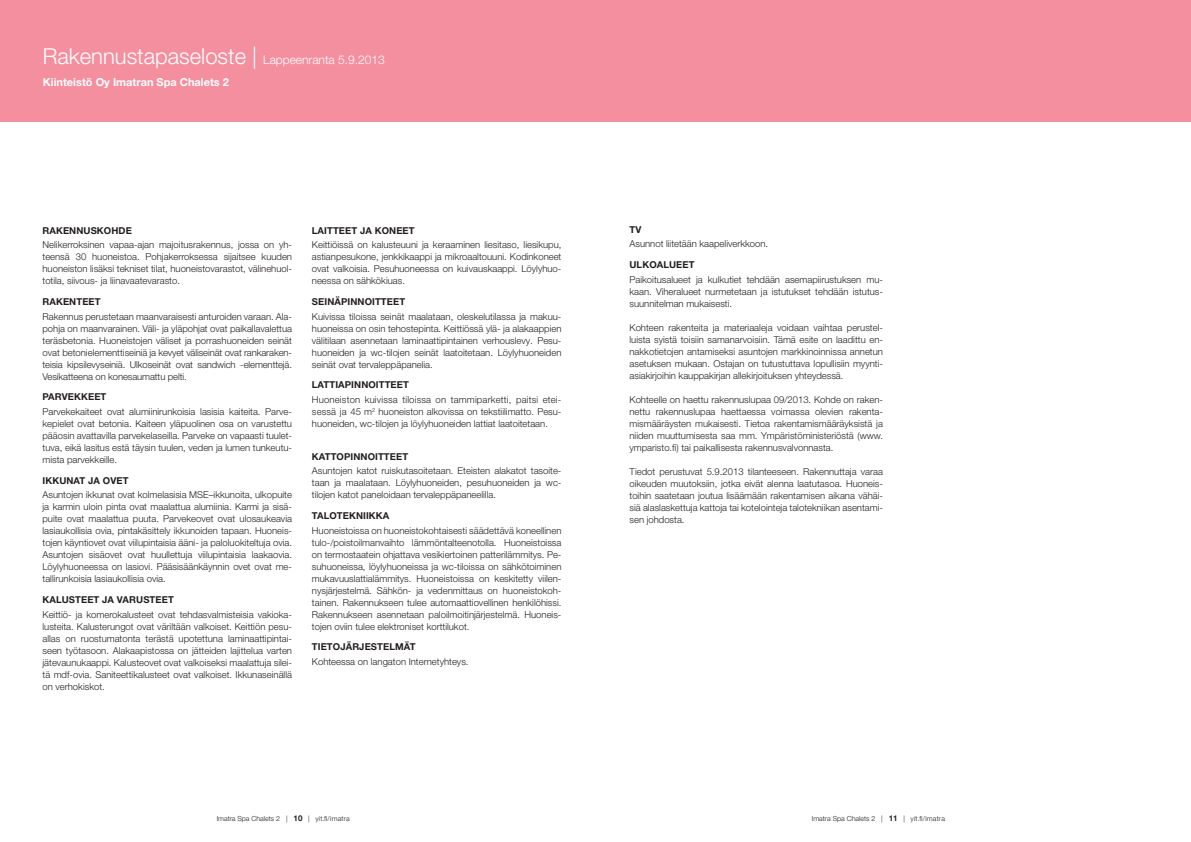
<style>
.page{position:relative;width:1191px;height:842px;background:#fff}
.page>*{position:absolute;margin:0;border:0;box-sizing:border-box;transform-origin:0 0}
.t1{font:300 22px "Helvetica Neue LT Pro";color:#fff}
.t2{font:700 11px "Helvetica Neue LT Pro";color:#fff}
.t3{font:300 9.5px/12px "Helvetica Neue LT Pro";color:#231f20;text-align:justify}
.t4{font:700 9.5px "Helvetica Neue LT Pro";letter-spacing:.01em;color:#231f20}
.t5{font:300 7px "Helvetica Neue LT Pro";color:#231f20}
.s1{font-size:12px}
.s2{font-weight:700;font-size:8px}
</style>
<div class="page">
<div style="left:0;top:0;width:1191px;height:122px;background:#f48f9f"></div>
<h1 class="t1" style="left:43px;top:43px;width:344px">Rakennustapaseloste | <span class="s1">Lappeenranta 5.9.2013</span></h1>
<p class="t2" style="left:43px;top:75px;width:187px">Kiinteistö Oy Imatran Spa Chalets 2</p>
<p class="t4" style="left:43px;top:224px;width:91px">RAKENNUSKOHDE</p>
<p class="t3" style="left:43px;top:239px;width:251px">Nelikerroksinen vapaa-ajan majoitusrakennus, jossa on yh&shy;teensä 30 huoneistoa. Pohjakerroksessa sijaitsee kuuden huoneiston lisäksi tekniset tilat, huoneistovarastot, välinehuol&shy;totila, siivous- ja liinavaatevarasto.</p>
<p class="t4" style="left:43px;top:296px;width:60px">RAKENTEET</p>
<p class="t3" style="left:43px;top:310px;width:251px">Rakennus perustetaan maanvaraisesti anturoiden varaan. Ala&shy;pohja on maanvarainen. Väli- ja yläpohjat ovat paikallavalettua teräsbetonia. Huoneistojen väliset ja porrashuoneiden seinät ovat betonielementtiseiniä ja kevyet väliseinät ovat rankaraken&shy;teisia kipsilevyseiniä. Ulkoseinät ovat sandwich -elementtejä.<br>Vesikatteena on konesaumattu pelti.</p>
<p class="t4" style="left:43px;top:391px;width:65px">PARVEKKEET</p>
<p class="t3" style="left:43px;top:405px;width:251px">Parvekekaiteet ovat alumiinirunkoisia lasisia kaiteita. Parve&shy;kepielet ovat betonia. Kaiteen yläpuolinen osa on varustettu pääosin avattavilla parvekelaseilla. Parveke on vapaasti tuulet&shy;tuva, eikä lasitus estä täysin tuulen, veden ja lumen tunkeutu&shy;mista parvekkeille.</p>
<p class="t4" style="left:43px;top:474px;width:87px">IKKUNAT JA OVET</p>
<p class="t3" style="left:43px;top:489px;width:251px">Asuntojen ikkunat ovat kolmelasisia MSE–ikkunoita, ulkopuite ja karmin uloin pinta ovat maalattua alumiinia. Karmi ja sisä&shy;puite ovat maalattua puuta. Parvekeovet ovat ulosaukeavia lasiaukollisia ovia, pintakäsittely ikkunoiden tapaan. Huoneis&shy;tojen käyntiovet ovat viilupintaisia ääni- ja paloluokiteltuja ovia.<br>Asuntojen sisäovet ovat huullettuja viilupintaisia laakaovia.<br>Löylyhuoneessa on lasiovi. Pääsisäänkäynnin ovet ovat me&shy;tallirunkoisia lasiaukollisia ovia.</p>
<p class="t4" style="left:43px;top:594px;width:133px">KALUSTEET JA VARUSTEET</p>
<p class="t3" style="left:43px;top:608px;width:251px">Keittiö- ja komerokalusteet ovat tehdasvalmisteisia vakioka&shy;lusteita. Kalusterungot ovat väriltään valkoiset. Keittiön pesu&shy;allas on ruostumatonta terästä upotettuna laminaattipintai&shy;seen työtasoon. Alakaapistossa on jätteiden lajittelua varten jätevaunukaappi. Kalusteovet ovat valkoiseksi maalattuja silei&shy;tä mdf-ovia. Saniteettikalusteet ovat valkoiset. Ikkunaseinällä on verhokiskot.</p>
<p class="t4" style="left:312px;top:224px;width:104px">LAITTEET JA KONEET</p>
<p class="t3" style="left:312px;top:239px;width:251px">Keittiöissä on kalusteuuni ja keraaminen liesitaso, liesikupu, astianpesukone, jenkkikaappi ja mikroaaltouuni. Kodinkoneet ovat valkoisia. Pesuhuoneessa on kuivauskaappi. Löylyhuo&shy;neessa on sähkökiuas.</p>
<p class="t4" style="left:312px;top:295px;width:95px">SEINÄPINNOITTEET</p>
<p class="t3" style="left:312px;top:310px;width:251px">Kuivissa tiloissa seinät maalataan, oleskelutilassa ja makuu&shy;huoneissa on osin tehostepinta. Keittiössä ylä- ja alakaappien välitilaan asennetaan laminaattipintainen verhouslevy. Pesu&shy;huoneiden ja wc-tilojen seinät laatoitetaan. Löylyhuoneiden seinät ovat tervaleppäpanelia.</p>
<p class="t4" style="left:312px;top:379px;width:99px">LATTIAPINNOITTEET</p>
<p class="t3" style="left:312px;top:393px;width:251px">Huoneiston kuivissa tiloissa on tammiparketti, paitsi etei&shy;sessä ja 45 m<sup>2</sup> huoneiston alkovissa on tekstiilimatto. Pesu&shy;huoneiden, wc-tilojen ja löylyhuoneiden lattiat laatoitetaan.</p>
<p class="t4" style="left:312px;top:450px;width:98px">KATTOPINNOITTEET</p>
<p class="t3" style="left:312px;top:465px;width:251px">Asuntojen katot ruiskutasoitetaan. Eteisten alakatot tasoite&shy;taan ja maalataan. Löylyhuoneiden, pesuhuoneiden ja wc&shy;tilojen katot paneloidaan tervaleppäpaneelilla.</p>
<p class="t4" style="left:312px;top:510px;width:79px">TALOTEKNIIKKA</p>
<p class="t3" style="left:312px;top:524px;width:251px">Huoneistoissa on huoneistokohtaisesti säädettävä koneellinen tulo-/poistoilmanvaihto lämmöntalteenotolla. Huoneistoissa on termostaatein ohjattava vesikiertoinen patterilämmitys. Pe&shy;suhuoneissa, löylyhuoneissa ja wc-tiloissa on sähkötoiminen mukavuuslattialämmitys. Huoneistoissa on keskitetty viilen&shy;nysjärjestelmä. Sähkön- ja vedenmittaus on huoneistokoh&shy;tainen. Rakennukseen tulee automaattiovellinen henkilöhissi.<br>Rakennukseen asennetaan paloilmoitinjärjestelmä. Huoneis&shy;tojen oviin tulee elektroniset korttilukot.</p>
<p class="t4" style="left:312px;top:641px;width:105px">TIETOJÄRJESTELMÄT</p>
<p class="t3" style="left:312px;top:655px;width:158px">Kohteessa on langaton Internetyhteys.</p>
<p class="t4" style="left:629px;top:223px;width:13px">TV</p>
<p class="t3" style="left:629px;top:238px;width:140px">Asunnot liitetään kaapeliverkkoon.</p>
<p class="t4" style="left:629px;top:259px;width:67px">ULKOALUEET</p>
<p class="t3" style="left:629px;top:273px;width:255px">Paikoitusalueet ja kulkutiet tehdään asemapiirustuksen mu&shy;kaan. Viheralueet nurmetetaan ja istutukset tehdään istutus&shy;suunnitelman mukaisesti.</p>
<p class="t3" style="left:629px;top:321px;width:255px">Kohteen rakenteita ja materiaaleja voidaan vaihtaa perustel&shy;luista syistä toisiin samanarvoisiin. Tämä esite on laadittu en&shy;nakkotietojen antamiseksi asuntojen markkinoinnissa annetun asetuksen mukaan. Ostajan on tutustuttava lopullisiin myynti&shy;asiakirjoihin kauppakirjan allekirjoituksen yhteydessä.</p>
<p class="t3" style="left:629px;top:393px;width:255px">Kohteelle on haettu rakennuslupaa 09/2013. Kohde on raken&shy;nettu rakennuslupaa haettaessa voimassa olevien rakenta&shy;mismääräysten mukaisesti. Tietoa rakentamismääräyksistä ja niiden muuttumisesta saa mm. Ympäristöministeriöstä (www. ymparisto.fi) tai paikallisesta rakennusvalvonnasta.</p>
<p class="t3" style="left:629px;top:465px;width:255px">Tiedot perustuvat 5.9.2013 tilanteeseen. Rakennuttaja varaa oikeuden muutoksiin, jotka eivät alenna laatutasoa. Huoneis&shy;toihin saatetaan joutua lisäämään rakentamisen aikana vähäi&shy;siä alaslaskettuja kattoja tai kotelointeja talotekniikan asentami&shy;sen johdosta.</p>
<p class="t5" style="left:217px;top:814px;width:135px">Imatra Spa Chalets 2 | <span class="s2">10</span> | yit.fi/imatra</p>
<p class="t5" style="left:812px;top:814px;width:135px">Imatra Spa Chalets 2 | <span class="s2">11</span> | yit.fi/imatra</p>
</div>
